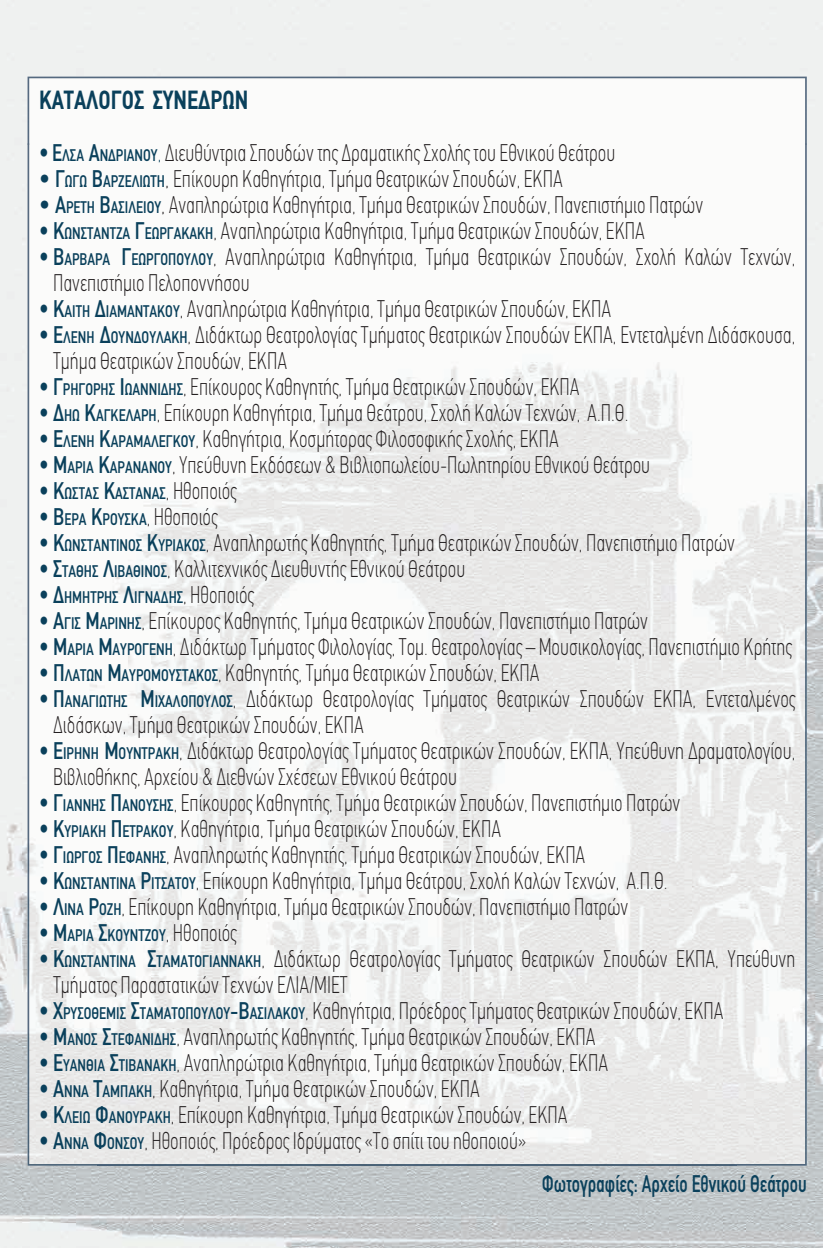
<style>
.page{position:relative;width:823px;height:1248px;background:#fff}
.page>*{position:absolute;margin:0;border:0;box-sizing:border-box;transform-origin:0 0}
.t1{font:700 26.4px "PF Din Text Condensed";color:#0a405b;scale:.91 1}
.t2{font:100 condensed 24.2px/26px "PF Din Text";color:#231f20;scale:.8 1}
.t3{font:100 condensed 24.2px "PF Din Text";color:#231f20;scale:.91 1}
.t4{font:500 condensed 24.2px "PF Din Text";color:#0a405b;scale:.8 1}
.t5{font:500 condensed 17px "PF Din Text";color:#0a405b;scale:.91 1}
.s1{font-family:"PF Din Text Condensed";font-weight:700;font-stretch:normal;color:#0a405b}
.s2{font-weight:500;color:#0a405b}
.s3{font-weight:500;font-size:17px;color:#0a405b}
.s4{color:#0a405b}
.s5{font-family:"PF Din Text Condensed";font-weight:700;font-stretch:normal;font-size:24.2px}
.s6{font-size:24.2px}
.s7{font-weight:100;font-size:24.2px;color:#231f20}
</style>
<div class="page">
<img style="left:0;top:0;width:822px;height:1247px">
<img style="left:99px;top:145px;width:636px;height:1018px">
<img style="left:27px;top:77px;width:779px;height:68px">
<img style="left:27px;top:144px;width:72px;height:1021px">
<img style="left:735px;top:144px;width:71px;height:1021px">
<img style="left:98px;top:1163px;width:638px;height:2px">
<p class="t1" style="left:39px;top:84px;width:231px">ΚΑΤΑΛΟΓΟΣ ΣΥΝΕ∆ΡΩΝ</p>
<p class="t2" style="left:39px;top:140px;width:721px"><span class="s1">•</span> <span class="s2">Ε</span><span class="s3">ΛΣΑ</span> <span class="s2">Α</span><span class="s3">Ν∆ΡΙΑΝΟΥ</span><span class="s4">,</span> ∆ιευθύντρια Σπουδών της ∆ραµατικής Σχολής του Εθνικού Θεάτρου</p>
<p class="t3" style="left:39px;top:164px;width:576px"><span class="s1">•</span> <span class="s2">Γ</span><span class="s3">ΩΓΩ</span> <span class="s2">Β</span><span class="s3">ΑΡΖΕΛΙΩΤΗ</span>, Επίκουρη Κα θηγήτρια, Τµήµα Θεατρικών Σπουδών, ΕΚΠΑ</p>
<p class="t3" style="left:39px;top:190px;width:730px"><span class="s1">•</span> <span class="s2">Α</span><span class="s3">ΡΕΤΗ</span> <span class="s2">Β</span><span class="s3">ΑΣΙΛΕΙΟΥ</span>, Αναπληρώτρια Καθηγήτρια, Τµήµα Θεατρικών Σπουδών, Πανεπιστήµιο Πατρών</p>
<p class="t2" style="left:39px;top:218px;width:758px"><span class="s1">•</span> <span class="s2">Κ</span><span class="s3">ΩΝΣΤΑΝΤΖΑ</span> <span class="s2">Γ</span><span class="s3">ΕΩΡΓΑΚΑΚΗ</span>, Αναπληρώτρια Καθηγήτρια, Τµήµα Θεατρικών Σπουδών, ΕΚΠΑ</p>
<p class="t2" style="left:53px;top:244px;width:928px;text-indent:-14px"><span class="s1">•</span> <span class="s2">Β</span><span class="s3">ΑΡΒΑΡΑ</span> <span class="s2">Γ</span><span class="s3">ΕΩΡΓΟΠΟΥΛΟΥ</span>, Αναπληρώτρια Καθηγήτρια, Τµή µα Θεατρικών Σπουδών, Σχολή Καλών Τεχνών,<br>Πανεπιστήµιο Πελοποννήσου</p>
<p class="t2" style="left:39px;top:296px;width:716px"><span class="s1">•</span> <span class="s2">Κ</span><span class="s3">ΑΙΤΗ</span> <span class="s2">∆</span><span class="s3">ΙΑΜΑΝΤΑΚΟΥ</span>, Αναπληρώτρια Καθηγήτρια, Τµήµα Θεατρικών Σπουδών, ΕΚΠΑ</p>
<p class="t2" style="left:53px;top:322px;width:928px;text-indent:-14px"><span class="s1">•</span> <span class="s2">Ε</span><span class="s3">ΛΕΝΗ</span> <span class="s2">∆</span><span class="s3">ΟΥΝ∆ΟΥΛΑΚΗ</span>, ∆ιδάκτωρ Θεατρολογίας Τµήµατος Θεατρικών Σπουδών ΕΚΠΑ, Εντεταλµένη ∆ιδάσκουσα,<br>Τµήµα Θεατρικών Σπουδών, ΕΚΠΑ</p>
<p class="t2" style="left:39px;top:374px;width:677px"><span class="s1">•</span> <span class="s2">Γ</span><span class="s3">ΡΗΓΟΡΗΣ</span> <span class="s2">Ι</span><span class="s3">ΩΑΝΝΙ∆ΗΣ</span>, Επίκουρος Καθηγητής, Τµήµα Θεατρικών Σπουδών, ΕΚΠΑ</p>
<p class="t2" style="left:39px;top:400px;width:737px"><span class="s1">•</span> <span class="s2">∆</span><span class="s3">ΗΩ</span> <span class="s2">Κ</span><span class="s3">ΑΓΚΕΛΑΡΗ</span>, Επίκουρη Καθηγήτρια, Τµήµα Θεάτρου, Σχολή Καλών Τεχνών, Α.Π.Θ.</p>
<p class="t2" style="left:39px;top:426px;width:650px"><span class="s1">•</span> <span class="s2">Ε</span><span class="s3">ΛΕΝΗ</span> <span class="s2">Κ</span><span class="s3">ΑΡΑΜΑΛΕΓΚΟΥ</span>, Καθηγήτρια, Κοσµήτορας Φιλοσοφικής Σχολής, ΕΚΠΑ</p>
<p class="t2" style="left:39px;top:452px;width:765px"><span class="s1">•</span> <span class="s2">Μ</span><span class="s3">ΑΡΙΑ</span> <span class="s2">Κ</span><span class="s3">ΑΡΑΝΑΝΟΥ</span>, Υπεύθυνη Εκδόσεων &amp; Βιβλιοπωλείο υ-Πωλητηρίου Εθνικού Θεάτρου</p>
<p class="t5" style="left:39px;top:483px;width:219px"><span class="s5">•</span> <span class="s6">Κ</span>ΩΣΤΑΣ <span class="s6">Κ</span>ΑΣΤΑΝΑΣ<span class="s7">, Ηθοποιός</span></p>
<p class="t5" style="left:39px;top:509px;width:197px"><span class="s5">•</span> <span class="s6">Β</span>ΕΡΑ <span class="s6">Κ</span>ΡΟΥΣΚΑ<span class="s7">, Ηθοποιός</span></p>
<p class="t2" style="left:39px;top:530px;width:871px"><span class="s1">•</span> <span class="s2">Κ</span><span class="s3">ΩΝΣΤΑΝΤΙΝΟΣ</span> <span class="s2">Κ</span><span class="s3">ΥΡΙΑΚΟΣ</span>, Αναπληρωτής Καθηγητής, Τµήµα Θεατρικών Σπουδών, Πανεπιστήµιο Πατρών</p>
<p class="t2" style="left:39px;top:556px;width:534px"><span class="s1">•</span> <span class="s2">Σ</span><span class="s3">ΤΑΘΗΣ</span> <span class="s2">Λ</span><span class="s3">ΙΒΑΘΙΝΟΣ</span>, Καλλιτεχνικός ∆ιευθυντής Εθνικού Θεάτρου</p>
<p class="t5" style="left:39px;top:587px;width:238px"><span class="s5">•</span> <span class="s6">∆</span>ΗΜΗΤΡΗΣ <span class="s6">Λ</span>ΙΓΝΑ∆ΗΣ<span class="s7">, Ηθοποιός</span></p>
<p class="t2" style="left:39px;top:608px;width:762px"><span class="s1">•</span> <span class="s2">Α</span><span class="s3">ΓΙΣ</span> <span class="s2">Μ</span><span class="s3">ΑΡΙΝΗΣ</span>, Επίκ ουρος Καθηγητής, Τµήµα Θεατρικών Σπουδών, Πανεπιστήµιο Πατρών</p>
<p class="t2" style="left:39px;top:634px;width:941px"><span class="s1">•</span> <span class="s2">Μ</span><span class="s3">ΑΡΙΑ</span> <span class="s2">Μ</span><span class="s3">ΑΥΡΟΓΕΝΗ</span>, ∆ιδάκτωρ Τµήµατος Φιλολογίας, Τοµ. Θεατρολογίας – Μουσικολογία ς, Πανεπιστήµιο Κρήτης</p>
<p class="t2" style="left:39px;top:660px;width:627px"><span class="s1">•</span> <span class="s2">Π</span><span class="s3">ΛΑΤΩΝ</span> <span class="s2">Μ</span><span class="s3">ΑΥΡΟΜΟΥΣΤΑΚΟΣ</span>, Καθηγητής, Τµήµα Θεατρικών Σπουδών, ΕΚΠΑ</p>
<p class="t2" style="left:53px;top:686px;width:928px;text-indent:-14px"><span class="s1">•</span> <span class="s2">Π</span><span class="s3">ΑΝΑΓΙΩΤΗΣ</span> <span class="s2">Μ</span><span class="s3">ΙΧΑΛΟΠΟΥΛΟΣ</span>, ∆ιδάκτωρ Θεατρολογίας Τµήµατος Θεατρικών Σπουδών ΕΚΠΑ, Εντεταλµένος ∆ιδάσκων, Τµήµα Θεατρικών Σπουδών, ΕΚΠΑ</p>
<p class="t2" style="left:53px;top:738px;width:928px;text-indent:-14px"><span class="s1">•</span> <span class="s2">Ε</span><span class="s3">ΙΡΗΝΗ</span> <span class="s2">Μ</span><span class="s3">ΟΥΝΤΡΑΚΗ</span>, ∆ιδάκτωρ Θεατρολογίας Τµήµατος Θεατρικών Σπουδών, ΕΚΠΑ, Υπεύθυνη ∆ραµατολογίου,<br>Βιβλιοθήκης, Αρχείου &amp; ∆ιεθνών Σχέσεων Εθνικού Θεάτρου</p>
<p class="t2" style="left:39px;top:790px;width:802px"><span class="s1">•</span> <span class="s2">Γ</span><span class="s3">ΙΑΝΝΗΣ</span> <span class="s2">Π</span><span class="s3">ΑΝΟΥΣΗΣ</span>, Επίκουρος Καθηγητής, Τµήµα Θεατρικών Σπουδών, Πανεπιστήµιο Πατρών</p>
<p class="t2" style="left:39px;top:816px;width:578px"><span class="s1">•</span> <span class="s2">Κ</span><span class="s3">ΥΡΙΑΚΗ</span> <span class="s2">Π</span><span class="s3">ΕΤΡΑΚΟΥ</span>, Καθηγήτρια, Τµήµα Θεατρικών Σπουδών, ΕΚΠΑ</p>
<p class="t2" style="left:39px;top:842px;width:684px"><span class="s1">•</span> <span class="s2">Γ</span><span class="s3">ΙΩΡΓΟΣ</span> <span class="s2">Π</span><span class="s3">ΕΦΑΝΗΣ</span>, Αναπληρωτής Καθηγητής, Τµήµα Θεατρικών Σπουδών, ΕΚΠΑ</p>
<p class="t2" style="left:39px;top:868px;width:786px"><span class="s1">•</span> <span class="s2">Κ</span><span class="s3">ΩΝΣΤΑΝΤΙΝΑ</span> <span class="s2">Ρ</span><span class="s3">ΙΤΣΑΤΟΥ</span>, Επίκουρη Καθηγήτρια, Τµήµα Θεάτρου, Σχολή Καλών Τεχνών, Α.Π.Θ.</p>
<p class="t2" style="left:39px;top:894px;width:737px"><span class="s1">•</span> <span class="s2">Λ</span><span class="s3">ΙΝΑ</span> <span class="s2">Ρ</span><span class="s3">ΟΖΗ</span>, Επίκουρη Καθηγήτρια, Τµήµα Θεατρικών Σπουδών, Πανεπιστήµιο Πατρών</p>
<p class="t5" style="left:39px;top:925px;width:218px"><span class="s5">•</span> <span class="s6">Μ</span>ΑΡΙΑ <span class="s6">Σ</span>ΚΟΥΝΤΖΟΥ<span class="s7">, Ηθοποιός</span></p>
<p class="t2" style="left:53px;top:946px;width:928px;text-indent:-14px"><span class="s1">•</span> <span class="s2">Κ</span><span class="s3">ΩΝΣΤΑΝΤΙΝΑ</span> <span class="s2">Σ</span><span class="s3">ΤΑΜΑΤΟΓΙΑΝΝΑΚΗ</span>, ∆ιδάκτωρ Θεατρολογίας Τµήµατος Θεατρικών Σπουδών ΕΚΠΑ, Υπεύθυνη<br>Τµήµατος Παραστατικών Τεχνών ΕΛΙΑ/ΜΙΕΤ</p>
<p class="t2" style="left:39px;top:998px;width:856px"><span class="s1">•</span> <span class="s2">Χ</span><span class="s3">ΡΥΣΟΘΕΜΙΣ</span> <span class="s2">Σ</span><span class="s3">ΤΑΜΑΤΟΠΟΥΛΟΥ</span><span class="s2">-B</span><span class="s3">ΑΣΙΛΑΚΟΥ</span>, Καθηγήτρια, Πρόεδρος Τµήµατος Θεατρικών Σπουδών, ΕΚΠΑ</p>
<p class="t2" style="left:39px;top:1024px;width:696px"><span class="s1">•</span> <span class="s2">Μ</span><span class="s3">ΑΝΟΣ</span> <span class="s2">Σ</span><span class="s3">ΤΕΦΑΝΙ∆ΗΣ</span>, Αναπληρωτής Καθηγητής, Τµήµα Θεατρικών Σπουδών, ΕΚΠΑ</p>
<p class="t2" style="left:39px;top:1050px;width:712px"><span class="s1">•</span> <span class="s2">Ε</span><span class="s3">ΥΑΝΘΙΑ</span> <span class="s2">Σ</span><span class="s3">ΤΙΒΑΝΑΚΗ</span>, Αναπληρώτρια Καθηγήτρια, Τµήµα Θεατρικών Σπουδών, ΕΚΠΑ</p>
<p class="t2" style="left:39px;top:1076px;width:552px"><span class="s1">•</span> <span class="s2">Α</span><span class="s3">ΝΝΑ</span> <span class="s2">Τ</span><span class="s3">ΑΜΠΑΚΗ</span>, Καθηγήτρια, Τµήµα Θεατρικών Σπουδών, ΕΚΠΑ</p>
<p class="t2" style="left:39px;top:1102px;width:661px"><span class="s1">•</span> <span class="s2">Κ</span><span class="s3">ΛΕΙΩ</span> <span class="s2">Φ</span><span class="s3">ΑΝΟΥΡΑΚΗ</span>, Επίκουρη Καθηγήτρια, Τµήµα Θεατρικών Σπουδών, ΕΚΠΑ</p>
<p class="t2" style="left:39px;top:1128px;width:610px"><span class="s1">•</span> <span class="s2">Α</span><span class="s3">ΝΝΑ</span> <span class="s2">Φ</span><span class="s3">ΟΝΣΟΥ</span>, Ηθοποιός, Πρόεδρος Ιδρύµατος «Το σπίτι του ηθοποιού»</p>
<p class="t4" style="left:541px;top:1169px;width:332px">Φωτογραφίες: Αρχείο Εθνικού Θεάτρου</p>
</div>
